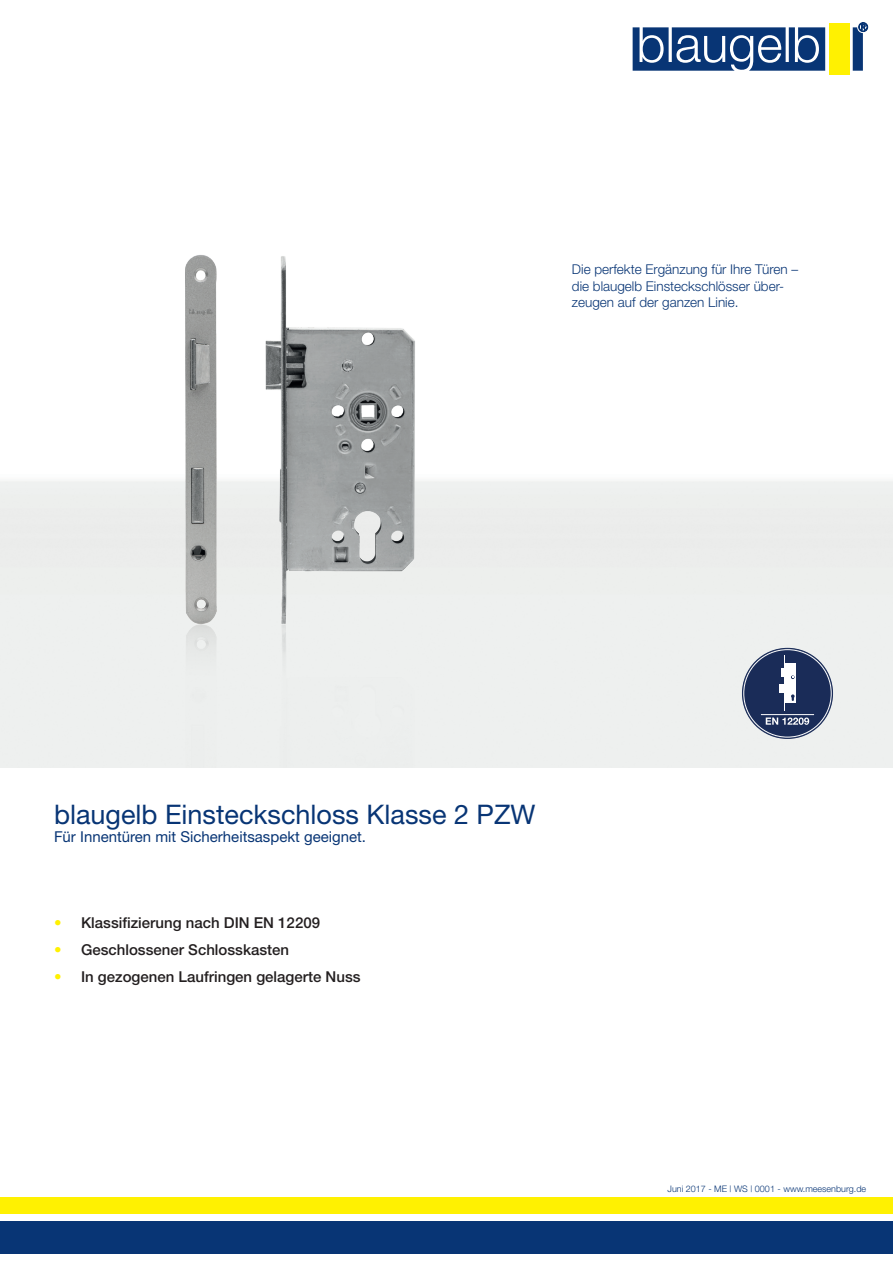
<style>
.page{position:relative;width:893px;height:1263px;background:#fff}
.page>*{position:absolute;margin:0;border:0;box-sizing:border-box;transform-origin:0 0}
.t1{font:27px "Helvetica Neue";color:#083575}
.t2{font:500 15px "Helvetica Neue";color:#231f20}
.t3{font:15px "Helvetica Neue";color:#083575}
.t4{font:300 13.5px/16.2px "Helvetica Neue LT Std";color:#083575}
.t5{font:300 9px "Helvetica Neue";color:#083575}
.s1{color:#fff101}
</style>
<div class="page">
<div style="left:0;top:481px;width:893px;height:286px;background:#eef0ef"></div>
<div style="left:0;top:1222px;width:893px;height:32px;background:#083575"></div>
<div style="left:0;top:1197px;width:893px;height:17px;background:#fff101"></div>
<svg style="left:633px;top:22px;width:235px;height:49px"></svg>
<div style="left:829px;top:23px;width:20px;height:51px;background:#fff101"></div>
<img style="left:111px;top:255px;width:394px;height:512px">
<svg style="left:742px;top:648px;width:90px;height:90px"></svg>
<div style="left:744px;top:650px;width:87px;height:87px;background:#1a2c58;border-radius:50%"></div>
<hr style="left:761px;top:714px;width:53px;height:1px;background:#fff">
<svg style="left:766px;top:717px;width:43px;height:8px"></svg>
<hr style="left:784px;top:655px;width:1px;height:56px;background:#fff">
<div style="left:784px;top:663px;width:12px;height:40px;background:#fff"></div>
<svg style="left:781px;top:668px;width:3px;height:9px"></svg>
<div style="left:779px;top:684px;width:5px;height:8px;background:#fff"></div>
<svg style="left:791px;top:694px;width:4px;height:7px"></svg>
<p class="t4" style="left:572px;top:261px;width:228px">Die perfekte Ergänzung für Ihre Türen – die blaugelb Einsteckschlösser über&shy;zeugen auf der ganzen Linie.</p>
<h1 class="t1" style="left:54px;top:798px;width:483px">blaugelb Einsteckschloss Klasse 2 PZW</h1>
<p class="t3" style="left:54px;top:828px;width:314px">Für Innentüren mit Sicherheitsaspekt geeignet.</p>
<p class="t2" style="left:54px;top:914px;width:267px"><span class="s1">•</span> Klassifizierung nach DIN EN 12209</p>
<p class="t2" style="left:54px;top:941px;width:237px"><span class="s1">•</span> Geschlossener Schlosskasten</p>
<p class="t2" style="left:54px;top:968px;width:308px"><span class="s1">•</span> In gezogenen Laufringen gelagerte Nuss</p>
<p class="t5" style="left:668px;top:1183px;width:200px">Juni 2017 - ME | WS | 0001 - www.meesenburg.de</p>
</div>
